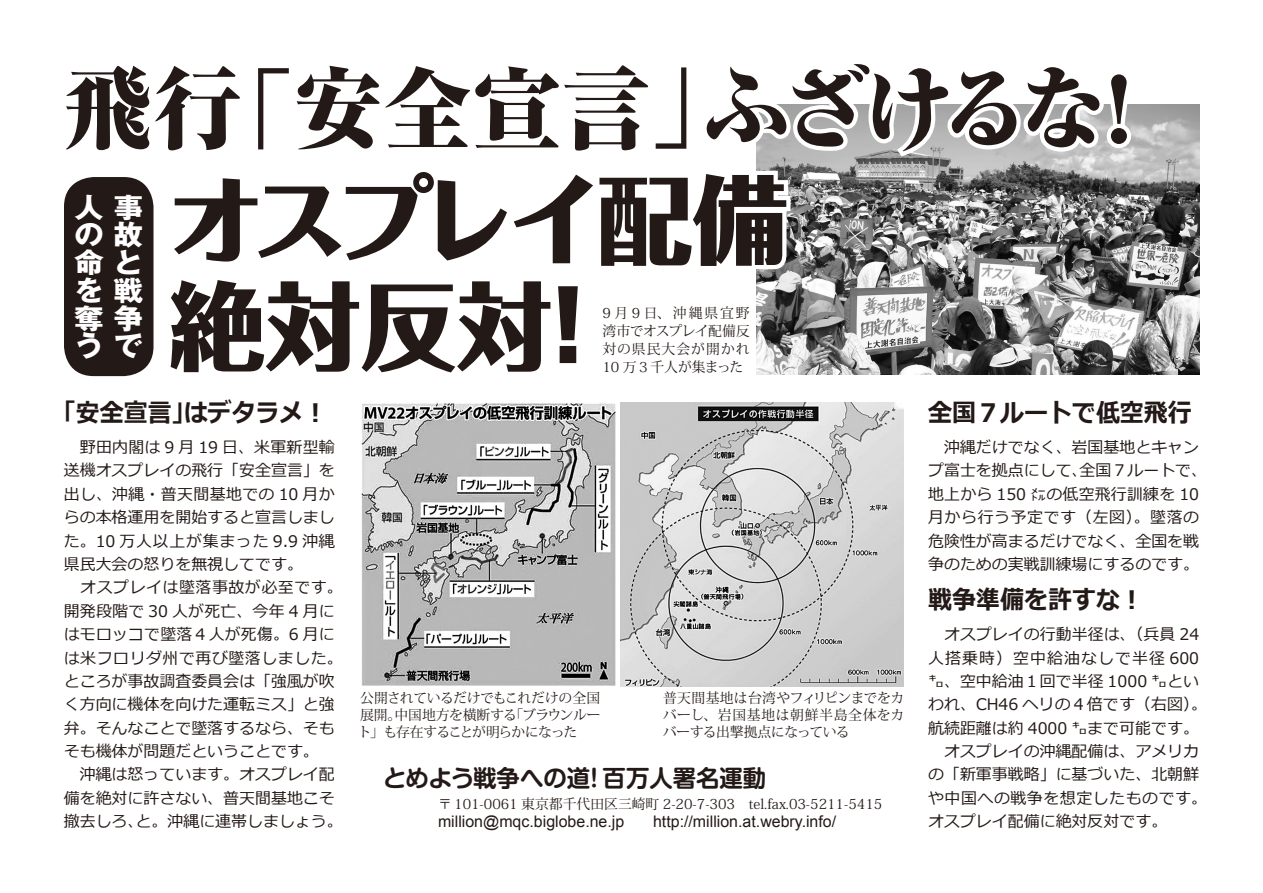
<style>
.page{position:relative;width:1263px;height:893px;background:#fff}
.page>*{position:absolute;margin:0;border:0;box-sizing:border-box;transform-origin:0 0}
.t1{font:800 95.7px "Folk Pro";letter-spacing:-.075em;color:#231916}
.t2{font:800 expanded 89.25px "Ryumin Pr 5";letter-spacing:-.035em;color:#231916}
.t3{font:700 27.75px/27.8px "Gothic MB101 Pr 5";color:#fff;text-align:justify;scale:1.08 1}
.t4{font:700 25.5px "Meiryo";color:#231916;scale:.94 1}
.t5{font:700 23.4px "Shin M Go Pro De";color:#231916}
.t6{font:15.9px/23.4px "Meiryo";color:#231916}
.t7{font:15.9px "Arial";color:#231916}
.t8{font:13.8px/17px "Koz Min Pro";color:#231916;text-align:justify}
</style>
<div class="page">
<img style="left:1135px;top:105px;width:64px;height:269px">
<img style="left:361px;top:403px;width:255px;height:283px">
<img style="left:621px;top:403px;width:282px;height:284px">
<svg style="left:64px;top:104px;width:1071px;height:273px"></svg>
<div style="left:64px;top:177px;width:89px;height:199px;background:#231916;border-radius:30px"></div>
<p class="t2" style="left:64px;top:38px;width:1101px">飛行「安全宣言」ふざけるな！</p>
<p class="t1" style="left:168px;top:139px;width:622px">オスプレイ配備</p>
<p class="t1" style="left:170px;top:245px;width:447px">絶対反対！</p>
<p class="t3" style="left:74px;top:191px;width:65px">人事の故命とを戦奪争う</p>
<p class="t8" style="left:602px;top:303px;width:149px;line-height:18px">9 月9 日、沖縄県宜野湾市でオスプレイ配備反対の県民大会が開かれ10 万３千人が集まった</p>
<p class="t3" style="left:114px;top:330px;width:28px">で</p>
<p class="t4" style="left:52px;top:398px;width:295px">「安全宣言」はデタラメ！</p>
<p class="t6" style="left:64px;top:436px;width:273px;text-align:justify">　野田内閣は 9 月 19 日、米軍新型輸送機オスプレイの飛行「安全宣言」を出し、沖縄・普天間基地での 10 月からの本格運用を開始すると宣言しました。10 万人以上が集まった 9.9 沖縄県民大会の怒りを無視してです。</p>
<p class="t6" style="left:64px;top:576px;width:280px">　オスプレイは墜落事故が必至です。開発段階で 30 人が死亡、今年 4 月にはモロッコで墜落４人が死傷。6 月には米フロリダ州で再び墜落しました。ところが事故調査委員会は「強風が吹く方向に機体を向けた運転ミス」と強弁。そんなことで墜落するなら、そもそも機体が問題だということです。</p>
<p class="t6" style="left:64px;top:763px;width:281px">　沖縄は怒っています。オスプレイ配備を絶対に許さない、普天間基地こそ撤去しろ、と。沖縄に連帯しましょう。</p>
<p class="t8" style="left:358px;top:688px;width:244px">公開されているだけでもこれだけの全国展開。中国地方を横断する「ブラウンルート」も存在することが明らかになった</p>
<p class="t8" style="left:663px;top:688px;width:243px">普天間基地は台湾やフィリピンまでをカバーし、岩国基地は朝鮮半島全体をカバーする出撃拠点になっている</p>
<p class="t5" style="left:383px;top:759px;width:385px">とめよう戦争への道！百万人署名運動</p>
<p class="t8" style="left:438px;top:795px;width:446px">〒 101-0061 東京都千代田区三崎町 2-20-7-303　tel.fax.03-5211-5415</p>
<p class="t7" style="left:438px;top:811px;width:188px">million@mqc.biglobe.ne.jp</p>
<p class="t7" style="left:653px;top:811px;width:185px">http://million.at.webry.info/</p>
<p class="t4" style="left:928px;top:398px;width:282px">全国７ルートで低空飛行</p>
<p class="t6" style="left:928px;top:436px;width:281px">　沖縄だけでなく、岩国基地とキャンプ富士を拠点にして、全国７ルートで、地上から 150 ㍍の低空飛行訓練を 10月から行う予定です（左図）。墜落の危険性が高まるだけでなく、全国を戦争のための実戦訓練場にするのです。</p>
<p class="t4" style="left:928px;top:585px;width:231px">戦争準備を許すな！</p>
<p class="t6" style="left:928px;top:623px;width:281px">　オスプレイの行動半径は、（兵員 24人搭乗時）空中給油なしで半径 600㌔、空中給油１回で半径 1000 ㌔といわれ、CH46 ヘリの４倍です（右図）。航続距離は約 4000 ㌔まで可能です。</p>
<p class="t6" style="left:928px;top:740px;width:280px">　オスプレイの沖縄配備は、アメリカの「新軍事戦略」に基づいた、北朝鮮や中国への戦争を想定したものです。オスプレイ配備に絶対反対です。</p>
</div>
